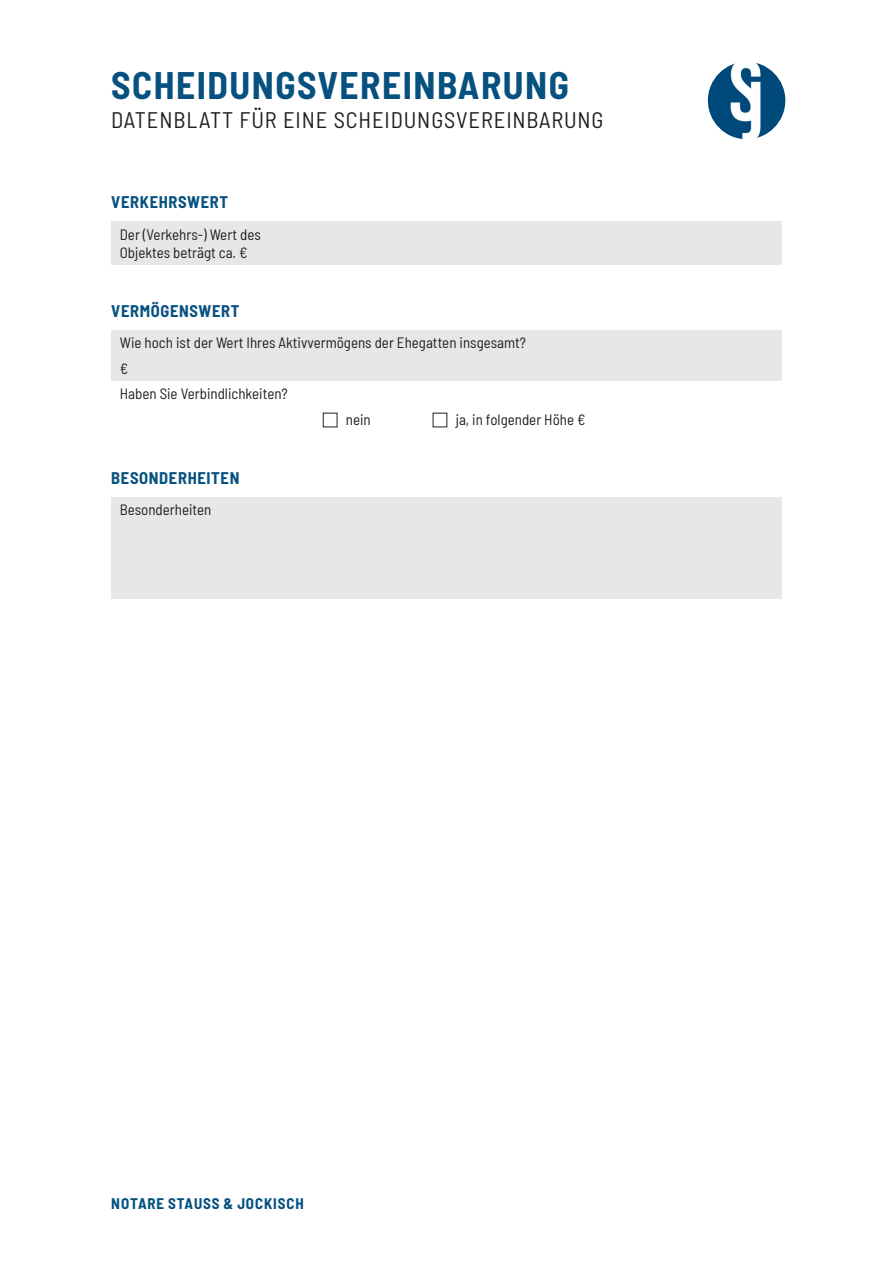
<style>
.page{position:relative;width:893px;height:1263px;background:#fff}
.page>*{position:absolute;margin:0;border:0;box-sizing:border-box;transform-origin:0 0}
.t1{font:700 semi-condensed 37.5px "Barlow";letter-spacing:.04em;color:#075180}
.t2{font:semi-condensed 22.5px "Barlow";letter-spacing:.04em;color:#231f20}
.t3{font:700 semi-condensed 16.5px "Barlow";letter-spacing:.04em;color:#075180}
.t4{font:semi-condensed 15px/18px "Barlow";color:#231f20}
.t5{font:700 semi-condensed 15px "Barlow";letter-spacing:.06em;color:#025080}
</style>
<div class="page">
<img style="left:708px;top:62px;width:77px;height:77px;border-radius:39px">
<div style="left:111px;top:497px;width:671px;height:26px;background:#e6e7e9"></div>
<div style="left:111px;top:523px;width:671px;height:76px;background:#e6e7e9"></div>
<div style="left:111px;top:221px;width:671px;height:44px;background:#e6e7e9"></div>
<div style="left:111px;top:330px;width:671px;height:26px;background:#e6e7e9"></div>
<div style="left:111px;top:356px;width:671px;height:25px;background:#e6e7e9"></div>
<div style="left:323px;top:413px;width:14px;height:14px;border:1px solid #231f20"></div>
<h1 class="t1" style="left:111px;top:59px;width:459px">SCHEIDUNGSVEREINBARUNG</h1>
<h2 class="t2" style="left:111px;top:103px;width:494px">DATENBLATT FÜR EINE SCHEIDUNGSVEREINBARUNG</h2>
<p class="t3" style="left:111px;top:190px;width:118px">VERKEHRSWERT</p>
<p class="t4" style="left:120px;top:224px;width:142px">Der (Verkehrs-) Wert des<br>Objektes beträgt ca. €</p>
<p class="t3" style="left:111px;top:299px;width:130px">VERMÖGENSWERT</p>
<p class="t4" style="left:120px;top:333px;width:408px">Wie hoch ist der Wert Ihres Aktivvermögens der Ehegatten insgesamt?</p>
<p class="t4" style="left:120px;top:354px;width:170px;line-height:25.5px">€<br>Haben Sie Verbindlichkeiten?</p>
<p class="t3" style="left:111px;top:466px;width:130px">BESONDERHEITEN</p>
<p class="t4" style="left:120px;top:500px;width:93px">Besonderheiten</p>
<p class="t4" style="left:346px;top:409px;width:26px">nein</p>
<p class="t4" style="left:456px;top:409px;width:131px">ja, in folgender Höhe €</p>
<p class="t5" style="left:111px;top:1193px;width:194px">NOTARE STAUSS &amp; JOCKISCH</p>
</div>
